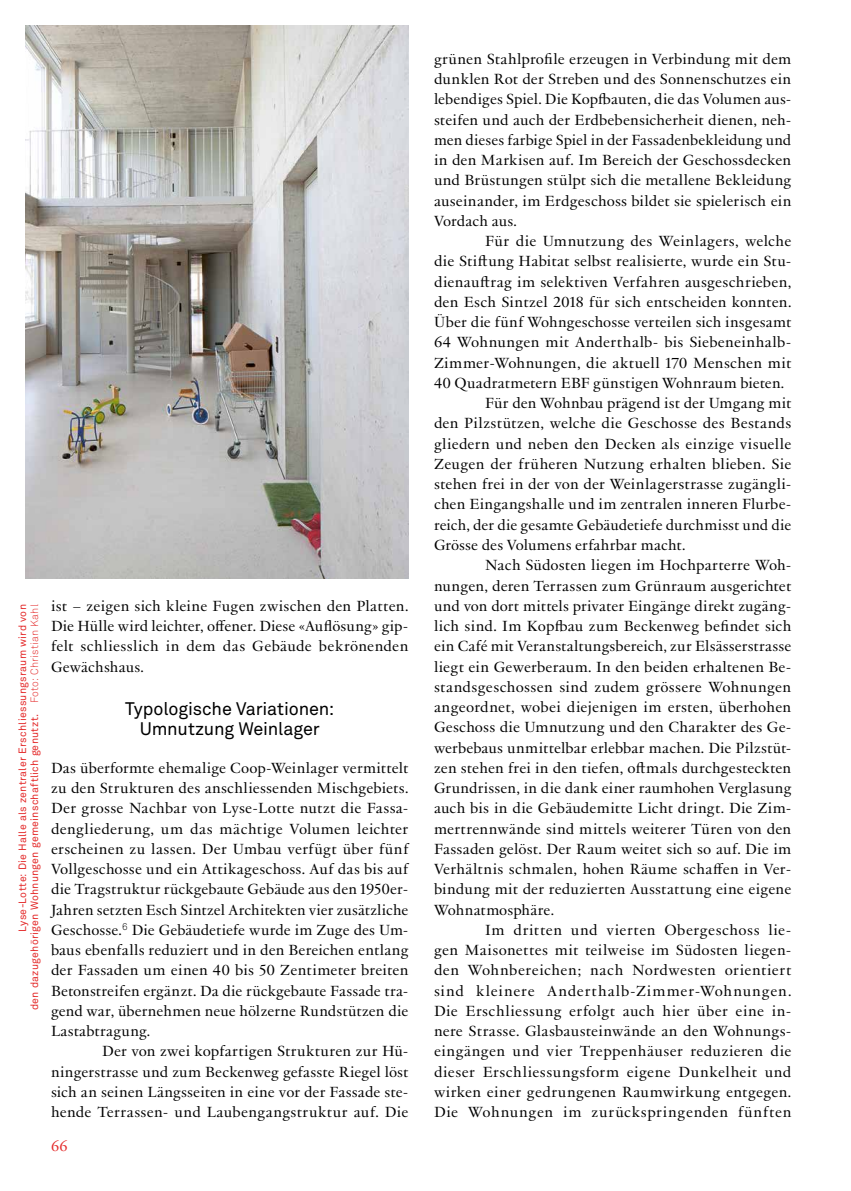
<style>
.page{position:relative;width:851px;height:1191px;background:#fff}
.page>*{position:absolute;margin:0;border:0;box-sizing:border-box;transform-origin:0 0}
.t1{font:18px/20.2px "Akkurat Pro";letter-spacing:-.01em;color:#000;text-align:center}
.t2{font:15px/20.2px "J Jannon";letter-spacing:.015em;color:#000;text-align:justify}
.t3{font:15px "J Jannon";letter-spacing:.05em;color:#000}
.t4{font:15px "J Jannon";letter-spacing:.04em;color:#000}
.t5{font:15px "J Jannon";color:#e42b2b}
.t6{font:10.5px/12px "Akkurat Pro";letter-spacing:.025em;color:#e42b2b;text-align:right}
.s1{font-weight:300}
</style>
<div class="page">
<img style="left:26px;top:26px;width:382px;height:553px">
<p class="t6" style="left:17px;top:1010px;width:407px;rotate:-90deg">Lyse-Lotte: Die Halle als zentraler Erschliessungsraum wird von<br>den dazugehörigen Wohnungen gemeinschaftlich genutzt. <span class="s1">Foto: Christian Kahl</span></p>
<p class="t2" style="left:51px;top:594px;width:359px">ist – zeigen sich kleine Fugen zwischen den Platten.<br>Die Hülle wird leichter, offener. Diese «Auflösung» gip&shy;felt schliesslich in dem das Gebäude bekrönenden Gewächshaus.</p>
<p class="t1" style="left:125px;top:699px;width:210px">Typologische Variationen:<br>Umnutzung Weinlager</p>
<p class="t2" style="left:51px;top:756px;width:359px">Das überformte ehemalige Coop-Weinlager vermittelt zu den Strukturen des anschliessenden Mischgebiets.<br>Der grosse Nachbar von Lyse-Lotte nutzt die Fassa&shy;dengliederung, um das mächtige Volumen leichter erscheinen zu lassen. Der Umbau verfügt über fünf Vollgeschosse und ein Attikageschoss. Auf das bis auf die Tragstruktur rückgebaute Gebäude aus den 1950er-Jahren setzten Esch Sintzel Architekten vier zusätzliche Geschosse.<sup>6</sup> Die Gebäudetiefe wurde im Zuge des Um&shy;baus ebenfalls reduziert und in den Bereichen entlang der Fassaden um einen 40 bis 50 Zentimeter breiten Betonstreifen ergänzt. Da die rückgebaute Fassade tra&shy;gend war, übernehmen neue hölzerne Rundstützen die Lastabtragung.</p>
<p class="t2" style="left:51px;top:1040px;width:359px;text-indent:51px">Der von zwei kopfartigen Strukturen zur Hü&shy;ningerstrasse und zum Beckenweg gefasste Riegel löst sich an seinen Längsseiten in eine vor der Fassade ste&shy;hende Terrassen- und Laubengangstruktur auf. Die</p>
<p class="t5" style="left:51px;top:1135px;width:18px">66</p>
<p class="t2" style="left:434px;top:48px;width:359px">grünen Stahlprofile erzeugen in Verbindung mit dem dunklen Rot der Streben und des Sonnenschutzes ein lebendiges Spiel. Die Kopfbauten, die das Volumen aus&shy;steifen und auch der Erdbebensicherheit dienen, neh&shy;men dieses farbige Spiel in der Fassadenbekleidung und in den Markisen auf. Im Bereich der Geschossdecken und Brüstungen stülpt sich die metallene Bekleidung auseinander, im Erdgeschoss bildet sie spielerisch ein Vordach aus.</p>
<p class="t2" style="left:485px;top:230px;width:308px">Für die Umnutzung des Weinlagers, welche</p>
<p class="t2" style="left:434px;top:250px;width:359px">die Stiftung Habitat selbst realisierte, wurde ein Stu-</p>
<p class="t2" style="left:434px;top:270px;width:359px">dienauftrag im selektiven Verfahren ausgeschrieben,</p>
<p class="t2" style="left:434px;top:291px;width:359px">den Esch Sintzel 2018 für sich entscheiden konnten.</p>
<p class="t2" style="left:434px;top:311px;width:359px">Über die fünf Wohngeschosse verteilen sich insgesamt</p>
<p class="t2" style="left:434px;top:331px;width:359px">64 Wohnungen mit Anderthalb- bis Siebeneinhalb-</p>
<p class="t2" style="left:434px;top:351px;width:359px">Zimmer-Wohnungen, die aktuell 170 Menschen mit</p>
<p class="t2" style="left:434px;top:372px;width:352px">40 Quadratmetern EBF günstigen Wohnraum bieten.</p>
<p class="t2" style="left:485px;top:392px;width:308px">Für den Wohnbau prägend ist der Umgang mit</p>
<p class="t2" style="left:434px;top:412px;width:359px">den Pilzstützen, welche die Geschosse des Bestands</p>
<p class="t2" style="left:434px;top:432px;width:359px">gliedern und neben den Decken als einzige visuelle</p>
<p class="t2" style="left:434px;top:453px;width:359px">Zeugen der früheren Nutzung erhalten blieben. Sie</p>
<p class="t2" style="left:434px;top:473px;width:359px">stehen frei in der von der Weinlagerstrasse zugängli-</p>
<p class="t2" style="left:434px;top:493px;width:359px">chen Eingangshalle und im zentralen inneren Flurbe-</p>
<p class="t2" style="left:434px;top:513px;width:359px">reich, der die gesamte Gebäudetiefe durchmisst und die</p>
<p class="t2" style="left:434px;top:534px;width:253px">Grösse des Volumens erfahrbar macht.</p>
<p class="t2" style="left:485px;top:554px;width:308px">Nach Südosten liegen im Hochparterre Woh-</p>
<p class="t2" style="left:434px;top:574px;width:359px">nungen, deren Terrassen zum Grünraum ausgerichtet</p>
<p class="t2" style="left:434px;top:594px;width:359px">und von dort mittels privater Eingänge direkt zugäng-</p>
<p class="t2" style="left:434px;top:615px;width:359px">lich sind. Im Kopfbau zum Beckenweg befindet sich</p>
<p class="t2" style="left:434px;top:635px;width:359px">ein Café mit Veranstaltungsbereich, zur Elsässerstrasse</p>
<p class="t2" style="left:434px;top:655px;width:359px">liegt ein Gewerberaum. In den beiden erhaltenen Be-</p>
<p class="t2" style="left:434px;top:675px;width:359px">standsgeschossen sind zudem grössere Wohnungen</p>
<p class="t2" style="left:434px;top:696px;width:359px">angeordnet, wobei diejenigen im ersten, überhohen</p>
<p class="t2" style="left:434px;top:716px;width:359px">Geschoss die Umnutzung und den Charakter des Ge-</p>
<p class="t2" style="left:434px;top:736px;width:359px">werbebaus unmittelbar erlebbar machen. Die Pilzstüt-</p>
<p class="t2" style="left:434px;top:756px;width:359px">zen stehen frei in den tiefen, oftmals durchgesteckten</p>
<p class="t2" style="left:434px;top:777px;width:359px">Grundrissen, in die dank einer raumhohen Verglasung</p>
<p class="t2" style="left:434px;top:797px;width:359px">auch bis in die Gebäudemitte Licht dringt. Die Zim-</p>
<p class="t2" style="left:434px;top:817px;width:359px">mertrennwände sind mittels weiterer Türen von den</p>
<p class="t2" style="left:434px;top:837px;width:359px">Fassaden gelöst. Der Raum weitet sich so auf. Die im</p>
<p class="t2" style="left:434px;top:858px;width:359px">Verhältnis schmalen, hohen Räume schaffen in Ver-</p>
<p class="t2" style="left:434px;top:878px;width:359px">bindung mit der reduzierten Ausstattung eine eigene</p>
<p class="t2" style="left:434px;top:898px;width:122px">Wohnatmosphäre.</p>
<p class="t2" style="left:485px;top:918px;width:308px">Im dritten und vierten Obergeschoss lie-</p>
<p class="t2" style="left:434px;top:939px;width:359px">gen Maisonettes mit teilweise im Südosten liegen-</p>
<p class="t2" style="left:434px;top:959px;width:359px">den Wohnbereichen; nach Nordwesten orientiert</p>
<p class="t3" style="left:434px;top:979px;width:359px">sind kleinere Anderthalb-Zimmer-Wohnungen.</p>
<p class="t2" style="left:434px;top:999px;width:359px">Die Erschliessung erfolgt auch hier über eine in-</p>
<p class="t2" style="left:434px;top:1020px;width:359px">nere Strasse. Glasbausteinwände an den Wohnungs-</p>
<p class="t2" style="left:434px;top:1040px;width:359px">eingängen und vier Treppenhäuser reduzieren die</p>
<p class="t2" style="left:434px;top:1060px;width:359px">dieser Erschliessungsform eigene Dunkelheit und</p>
<p class="t2" style="left:434px;top:1080px;width:359px">wirken einer gedrungenen Raumwirkung entgegen.</p>
<p class="t4" style="left:434px;top:1101px;width:359px">Die Wohnungen im zurückspringenden fünften</p>
</div>
